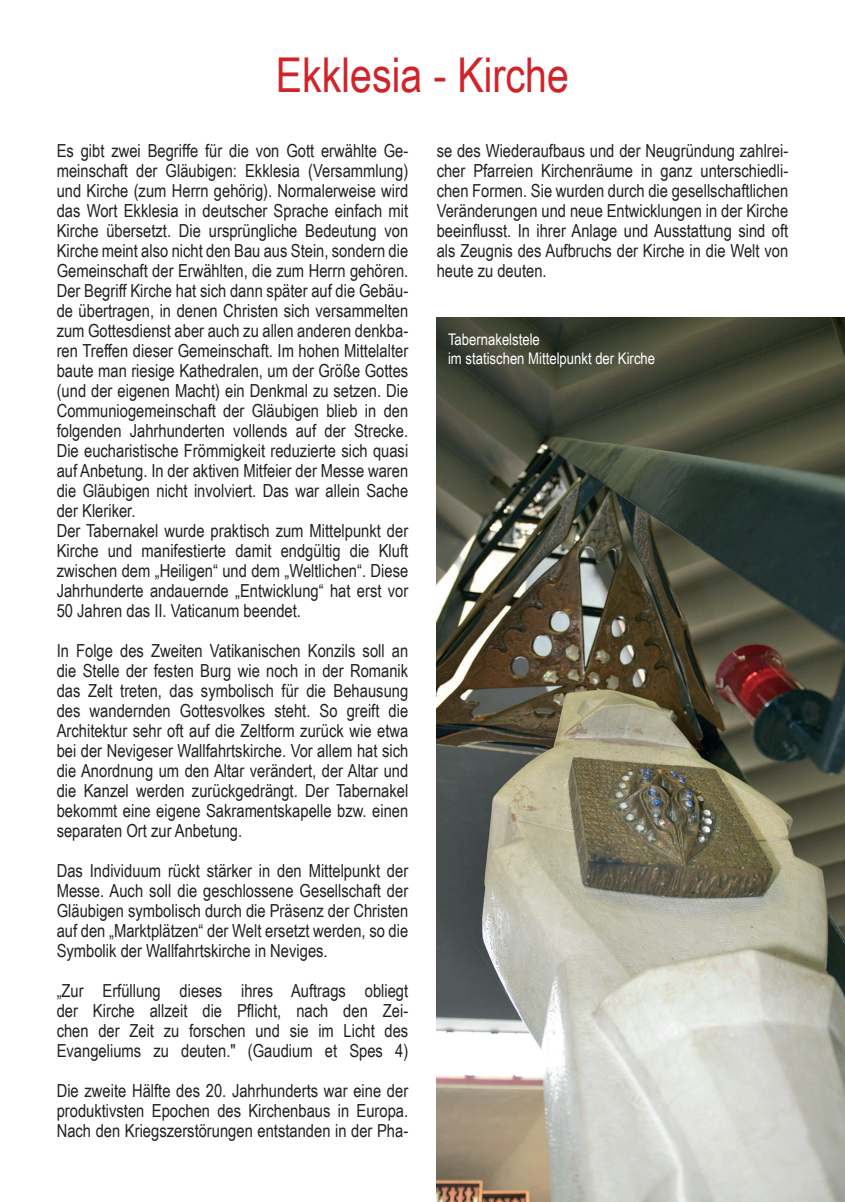
<style>
.page{position:relative;width:845px;height:1202px;background:#fff}
.page>*{position:absolute;margin:0;border:0;box-sizing:border-box;transform-origin:0 0}
.t1{font:48px "Arial Narrow";color:#d1232a}
.t2{font:18px/20px "Arial Narrow";color:#231f20;text-align:justify}
.t3{font:16px/19.2px "Arial Narrow";color:#fff}
</style>
<div class="page">
<img style="left:437px;top:317px;width:408px;height:885px">
<h1 class="t1" style="left:276px;top:40px;width:295px">Ekklesia - Kirche</h1>
<p class="t2" style="left:57px;top:140px;width:353px;text-align:left">Es gibt zwei Begriffe für die von Gott erwählte Ge&shy;meinschaft der Gläubigen: Ekklesia (Versammlung) und Kirche (zum Herrn gehörig). Normalerweise wird das Wort Ekklesia in deutscher Sprache einfach mit Kirche übersetzt. Die ursprüngliche Bedeutung von Kirche meint also nicht den Bau aus Stein, sondern die Gemeinschaft der Erwählten, die zum Herrn gehören.<br>Der Begriff Kirche hat sich dann später auf die Gebäu&shy;de übertragen, in denen Christen sich versammelten zum Gottesdienst aber auch zu allen anderen denkba&shy;ren Treffen dieser Gemeinschaft. Im hohen Mittelalter baute man riesige Kathedralen, um der Größe Gottes (und der eigenen Macht) ein Denkmal zu setzen. Die Communiogemeinschaft der Gläubigen blieb in den folgenden Jahrhunderten vollends auf der Strecke.<br>Die eucharistische Frömmigkeit reduzierte sich quasi auf Anbetung. In der aktiven Mitfeier der Messe waren die Gläubigen nicht involviert. Das war allein Sache der Kleriker.<br>Der Tabernakel wurde praktisch zum Mittelpunkt der Kirche und manifestierte damit endgültig die Kluft zwischen dem „Heiligen“ und dem „Weltlichen“. Diese Jahrhunderte andauernde „Entwicklung“ hat erst vor 50 Jahren das II. Vaticanum beendet.</p>
<p class="t2" style="left:57px;top:640px;width:353px">In Folge des Zweiten Vatikanischen Konzils soll an die Stelle der festen Burg wie noch in der Romanik das Zelt treten, das symbolisch für die Behausung des wandernden Gottesvolkes steht. So greift die Architektur sehr oft auf die Zeltform zurück wie etwa bei der Nevigeser Wallfahrtskirche. Vor allem hat sich die Anordnung um den Altar verändert, der Altar und die Kanzel werden zurückgedrängt. Der Tabernakel bekommt eine eigene Sakramentskapelle bzw. einen separaten Ort zur Anbetung.</p>
<p class="t2" style="left:57px;top:860px;width:353px">Das Individuum rückt stärker in den Mittelpunkt der Messe. Auch soll die geschlossene Gesellschaft der Gläubigen symbolisch durch die Präsenz der Christen auf den „Marktplätzen“ der Welt ersetzt werden, so die Symbolik der Wallfahrtskirche in Neviges.</p>
<p class="t2" style="left:57px;top:980px;width:353px">„Zur Erfüllung dieses ihres Auftrags obliegt der Kirche allzeit die Pflicht, nach den Zei&shy;chen der Zeit zu forschen und sie im Licht des Evangeliums zu deuten." (Gaudium et Spes 4)</p>
<p class="t2" style="left:57px;top:1080px;width:353px">Die zweite Hälfte des 20. Jahrhunderts war eine der produktivsten Epochen des Kirchenbaus in Europa.<br>Nach den Kriegszerstörungen entstanden in der Pha-</p>
<p class="t2" style="left:437px;top:140px;width:353px">se des Wiederaufbaus und der Neugründung zahlrei&shy;cher Pfarreien Kirchenräume in ganz unterschiedli&shy;chen Formen. Sie wurden durch die gesellschaftlichen Veränderungen und neue Entwicklungen in der Kirche beeinflusst. In ihrer Anlage und Ausstattung sind oft als Zeugnis des Aufbruchs der Kirche in die Welt von heute zu deuten.</p>
<p class="t3" style="left:448px;top:329px;width:209px">Tabernakelstele<br>im statischen Mittelpunkt der Kirche</p>
</div>
